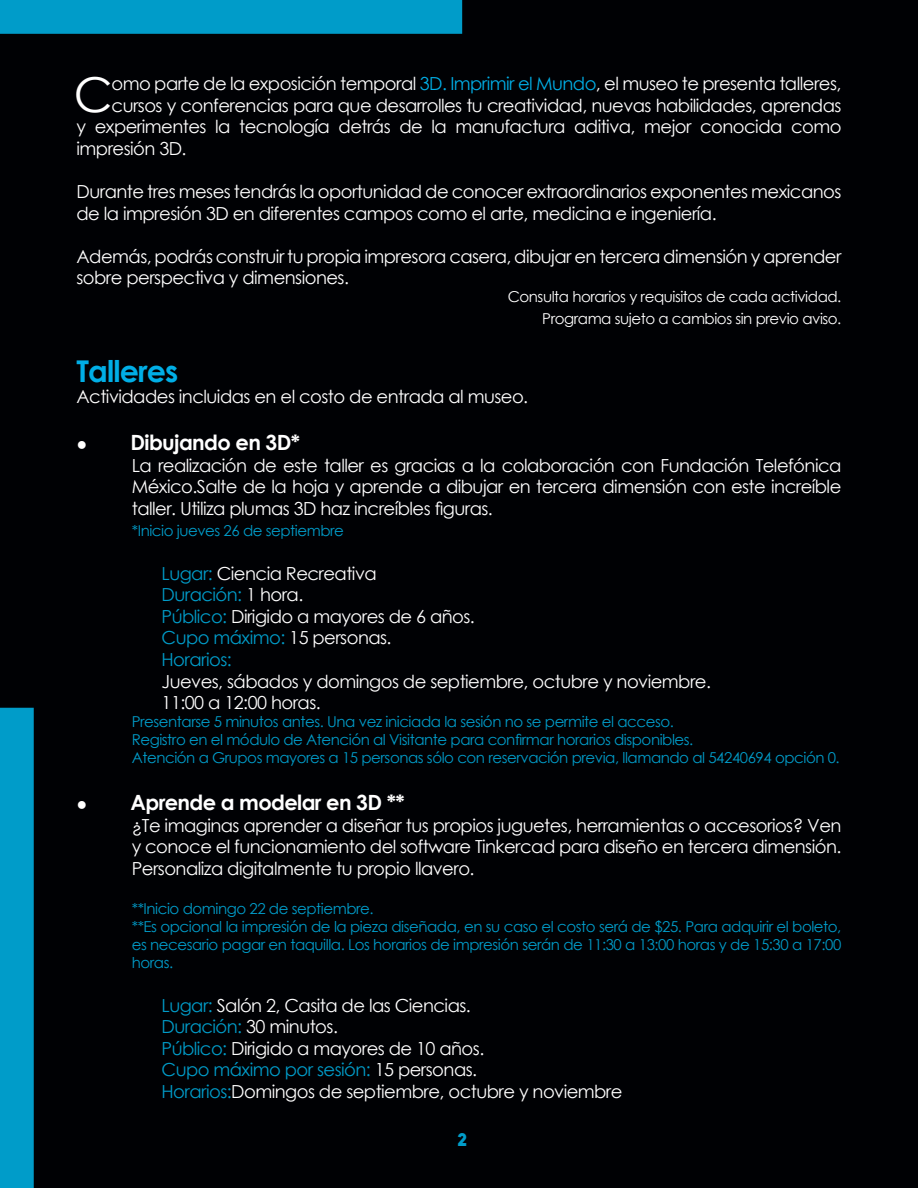
<style>
.page{position:relative;width:918px;height:1188px;background:#000104}
.page>*{position:absolute;margin:0;border:0;box-sizing:border-box;transform-origin:0 0}
.t1{font:48px "Century Gothic";color:#fff}
.t2{font:700 30px "Century Gothic";letter-spacing:-.03em;color:#00aee6}
.t3{font:700 21px "Century Gothic";letter-spacing:-.03em;color:#fff}
.t4{font:18px/21.6px "Century Gothic";letter-spacing:-.03em;color:#fff}
.t5{font:18px "Century Gothic";letter-spacing:-.03em;color:#009cc9}
.t6{font:900 18px "Biko";color:#009cc9}
.t7{font:15px/18px "Century Gothic";letter-spacing:-.03em;color:#009cc9;text-align:justify}
.t8{font:15px "Century Gothic";letter-spacing:-.03em;color:#fff}
.s1{color:#00aee6}
.s2{font-weight:400;font-size:18px}
.s3{color:#009cc9}
.s4{color:#fff}
.s5{font-size:18px}
</style>
<div class="page">
<div style="left:0;top:708px;width:34px;height:480px;background:#009cc9"></div>
<div style="left:0;top:0;width:462px;height:34px;background:#009cc9"></div>
<p class="t1" style="left:74px;top:61px;width:41px">C</p>
<p class="t4" style="left:112px;top:72px;width:731px">omo parte de la exposición temporal <span class="s1">3D. Imprimir el Mundo</span>, el museo te presenta talleres,</p>
<p class="t4" style="left:112px;top:94px;width:731px">cursos y conferencias para que desarrolles tu creatividad, nuevas habilidades, aprendas</p>
<p class="t4" style="left:77px;top:116px;width:767px">y experimentes la tecnología detrás de la manufactura aditiva, mejor conocida como</p>
<p class="t4" style="left:77px;top:137px;width:112px">impresión 3D.</p>
<p class="t4" style="left:77px;top:180px;width:766px">Durante tres meses tendrás la oportunidad de conocer extraordinarios exponentes mexicanos de la impresión 3D en diferentes campos como el arte, medicina e ingeniería.</p>
<p class="t4" style="left:77px;top:245px;width:766px">Además, podrás construir tu propia impresora casera, dibujar en tercera dimensión y aprender sobre perspectiva y dimensiones.</p>
<p class="t8" style="left:508px;top:287px;width:335px">Consulta horarios y requisitos de cada actividad.</p>
<p class="t8" style="left:542px;top:308px;width:301px">Programa sujeto a cambios sin previo aviso.</p>
<p class="t2" style="left:77px;top:348px;width:103px">Talleres</p>
<p class="t4" style="left:77px;top:386px;width:453px">Actividades incluidas en el costo de entrada al museo.</p>
<p class="t3" style="left:77px;top:426px;width:225px"><span class="s2">●</span> Dibujando en 3D*</p>
<p class="t4" style="left:132px;top:454px;width:711px;text-align:justify">La realización de este taller es gracias a la colaboración con Fundación Telefónica México.Salte de la hoja y aprende a dibujar en tercera dimensión con este increíble taller. Utiliza plumas 3D haz increíbles figuras.</p>
<p class="t7" style="left:132px;top:522px;width:214px">*Inicio jueves 26 de septiembre</p>
<p class="t4" style="left:162px;top:562px;width:217px"><span class="s3">Lugar:</span> Ciencia Recreativa</p>
<p class="t5" style="left:162px;top:582px;width:143px">Duración: <span class="s4">1 hora.</span></p>
<p class="t4" style="left:162px;top:605px;width:315px"><span class="s3">Público:</span> Dirigido a mayores de 6 años.</p>
<p class="t5" style="left:162px;top:625px;width:232px">Cupo máximo: <span class="s4">15 personas.</span></p>
<p class="t5" style="left:162px;top:647px;width:72px">Horarios:</p>
<p class="t4" style="left:162px;top:670px;width:551px">Jueves, sábados y domingos de septiembre, octubre y noviembre.</p>
<p class="t4" style="left:162px;top:692px;width:161px">11:00 a 12:00 horas.</p>
<p class="t7" style="left:132px;top:713px;width:544px">Presentarse 5 minutos antes. Una vez iniciada la sesión no se permite el acceso.</p>
<p class="t7" style="left:132px;top:731px;width:563px">Registro en el módulo de Atención al Visitante para confirmar horarios disponibles.</p>
<p class="t7" style="left:132px;top:749px;width:709px">Atención a Grupos mayores a 15 personas sólo con reservación previa, llamando al 54240694 opción 0.</p>
<p class="t3" style="left:77px;top:786px;width:330px"><span class="s5">●</span> Aprende a modelar en 3D **</p>
<p class="t4" style="left:132px;top:814px;width:711px;text-align:justify">¿Te imaginas aprender a diseñar tus propios juguetes, herramientas o accesorios? Ven y conoce el funcionamiento del software Tinkercad para diseño en tercera dimensión.<br>Personaliza digitalmente tu propio llavero.</p>
<p class="t7" style="left:132px;top:900px;width:243px">**Inicio domingo 22 de septiembre.</p>
<p class="t7" style="left:132px;top:918px;width:711px">**Es opcional la impresión de la pieza diseñada, en su caso el costo será de $25. Para adquirir el boleto, es necesario pagar en taquilla. Los horarios de impresión serán de 11:30 a 13:00 horas y de 15:30 a 17:00 horas.</p>
<p class="t4" style="left:162px;top:994px;width:311px"><span class="s3">Lugar:</span> Salón 2, Casita de las Ciencias.</p>
<p class="t4" style="left:162px;top:1016px;width:178px"><span class="s3">Duración:</span> 30 minutos.</p>
<p class="t4" style="left:162px;top:1037px;width:324px"><span class="s3">Público:</span> Dirigido a mayores de 10 años.</p>
<p class="t5" style="left:162px;top:1057px;width:317px">Cupo máximo por sesión: <span class="s4">15 personas.</span></p>
<p class="t4" style="left:162px;top:1080px;width:462px"><span class="s3">Horarios:</span>Domingos de septiembre, octubre y noviembre</p>
<p class="t6" style="left:457px;top:1129px;width:11px">2</p>
</div>
